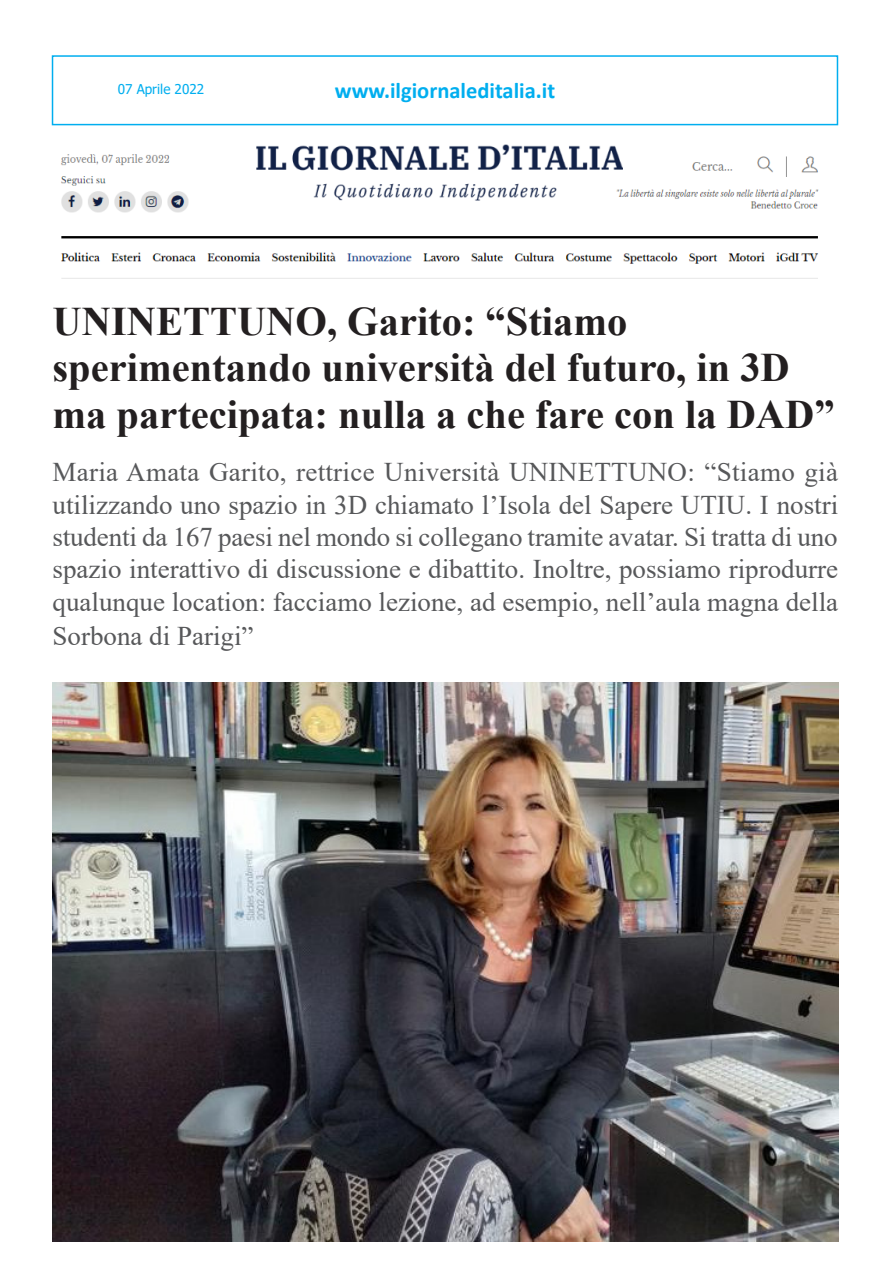
<style>
.page{position:relative;width:890px;height:1263px;background:#fff}
.page>*{position:absolute;margin:0;border:0;box-sizing:border-box;transform-origin:0 0}
.t1{font:700 40.5px/46.5px "Times New Roman";color:#231f20}
.subHeader{font:27px/32.7px "Times New Roman";color:#57585a;text-align:justify}
.t2{font:700 22.5px "Calibri";color:#00aeef}
.t3{font:13.5px "Tahoma";color:#00aeef}
</style>
<div class="page">
<div style="left:52px;top:55px;width:786px;height:70px;border:2px solid #00aeef"></div>
<img style="left:60px;top:144px;width:759px;height:135px">
<img style="left:53px;top:682px;width:786px;height:560px">
<p class="t3" style="left:118px;top:80px;width:88px">07 Aprile 2022</p>
<p class="t2" style="left:335px;top:75px;width:222px">www.ilgiornaleditalia.it</p>
<p class="t1" style="left:53px;top:297px;width:784px">UNINETTUNO, Garito: “Stiamo sperimentando università del futuro, in 3D ma partecipata: nulla a che fare con la DAD”</p>
<p class="subHeader" style="left:53px;top:455px;width:787px">Maria Amata Garito, rettrice Università UNINETTUNO: “Stiamo già utilizzando uno spazio in 3D chiamato l’Isola del Sapere UTIU. I nostri studenti da 167 paesi nel mondo si collegano tramite avatar. Si tratta di uno spazio interattivo di discussione e dibattito. Inoltre, possiamo riprodurre qualunque location: facciamo lezione, ad esempio, nell’aula magna della Sorbona di Parigi”</p>
</div>
